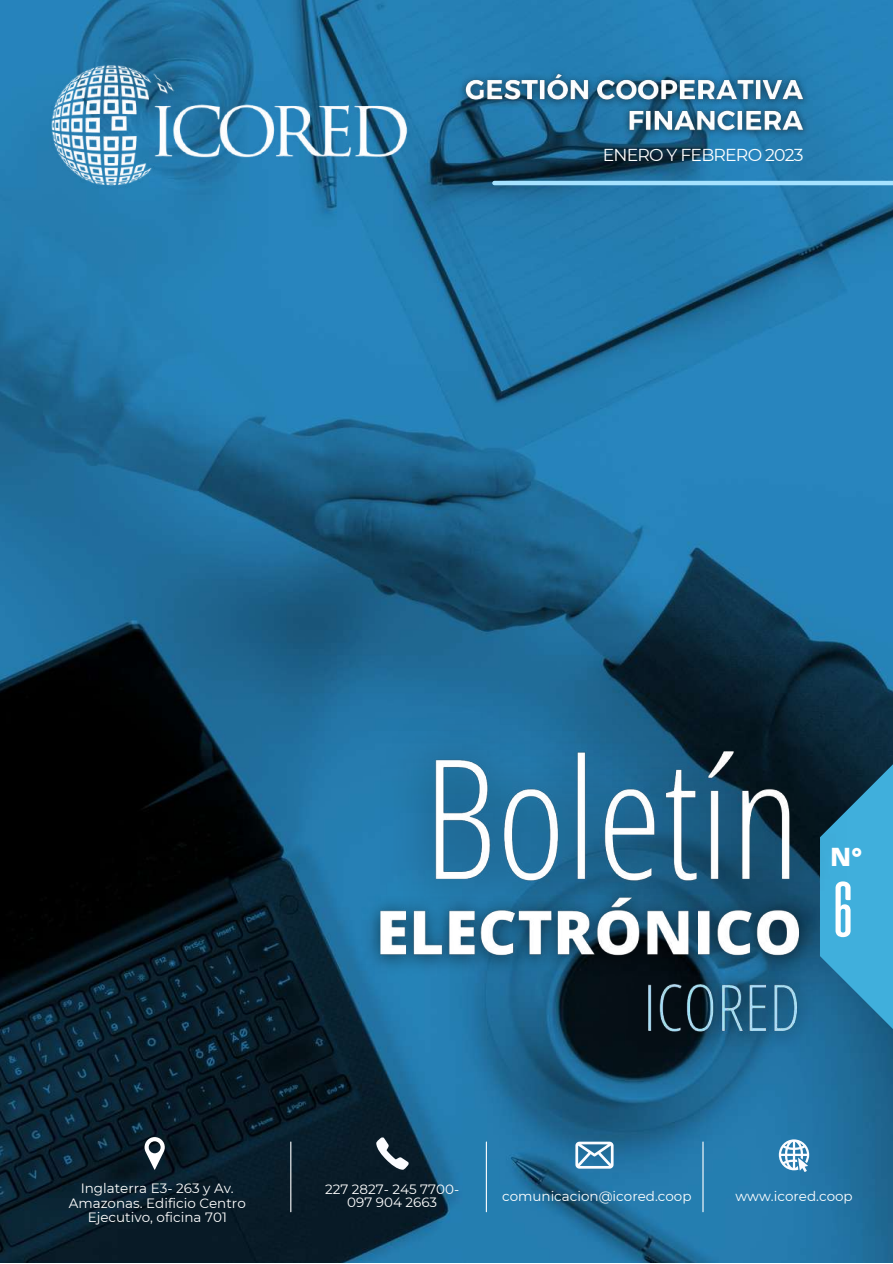
<style>
.page{position:relative;width:893px;height:1264px;background:#fff}
.page>*{position:absolute;margin:0;border:0;box-sizing:border-box;transform-origin:0 0}
.t1{font:77.25px "Alienscows";color:#fff}
.t2{font:800 25.35px "Open Sans";color:#fff}
.t3{font:17.25px "Montserrat";letter-spacing:-.045em;color:#fff}
.t4{font:13.5px/14.5px "Montserrat";color:#fff;text-align:center}
</style>
<div class="page">
<img style="left:0;top:0;width:892px;height:1262px">
<svg style="left:828px;top:763px;width:64px;height:266px;background:#379ac6"></svg>
<svg style="left:144px;top:1137px;width:21px;height:32px"></svg>
<svg style="left:376px;top:1137px;width:32px;height:32px"></svg>
<svg style="left:778px;top:1139px;width:31px;height:32px"></svg>
<svg style="left:575px;top:1141px;width:38px;height:27px"></svg>
<hr style="left:290px;top:1141px;width:1px;height:70px;background:#fff">
<hr style="left:486px;top:1141px;width:1px;height:70px;background:#fff">
<hr style="left:702px;top:1141px;width:1px;height:70px;background:#fff">
<img style="left:46px;top:61px;width:367px;height:128px">
<hr style="left:494px;top:181px;width:398px;height:4px;background:#a5e2ff">
<img style="left:352px;top:637px;width:520px;height:368px">
<img style="left:349px;top:866px;width:478px;height:136px">
<img style="left:452px;top:62px;width:364px;height:88px">
<img style="left:614px;top:936px;width:214px;height:144px">
<p class="t3" style="left:602px;top:144px;width:202px">ENERO Y FEBRERO 2023</p>
<h2 class="t2" style="left:830px;top:838px;width:33px">N°</h2>
<h1 class="t1" style="left:825px;top:864px;width:36px">6</h1>
<p class="t4" style="left:69px;top:1180px;width:178px">Inglaterra E3- 263 y Av.<br>Amazonas. Edificio Centro<br>Ejecutivo, oficina 701</p>
<p class="t4" style="left:325px;top:1181px;width:136px;line-height:13.5px">227 2827- 245 7700-<br>097 904 2663</p>
<p class="t4" style="left:502px;top:1188px;width:191px">comunicacion@icored.coop</p>
<p class="t4" style="left:735px;top:1188px;width:119px">www.icored.coop</p>
</div>
